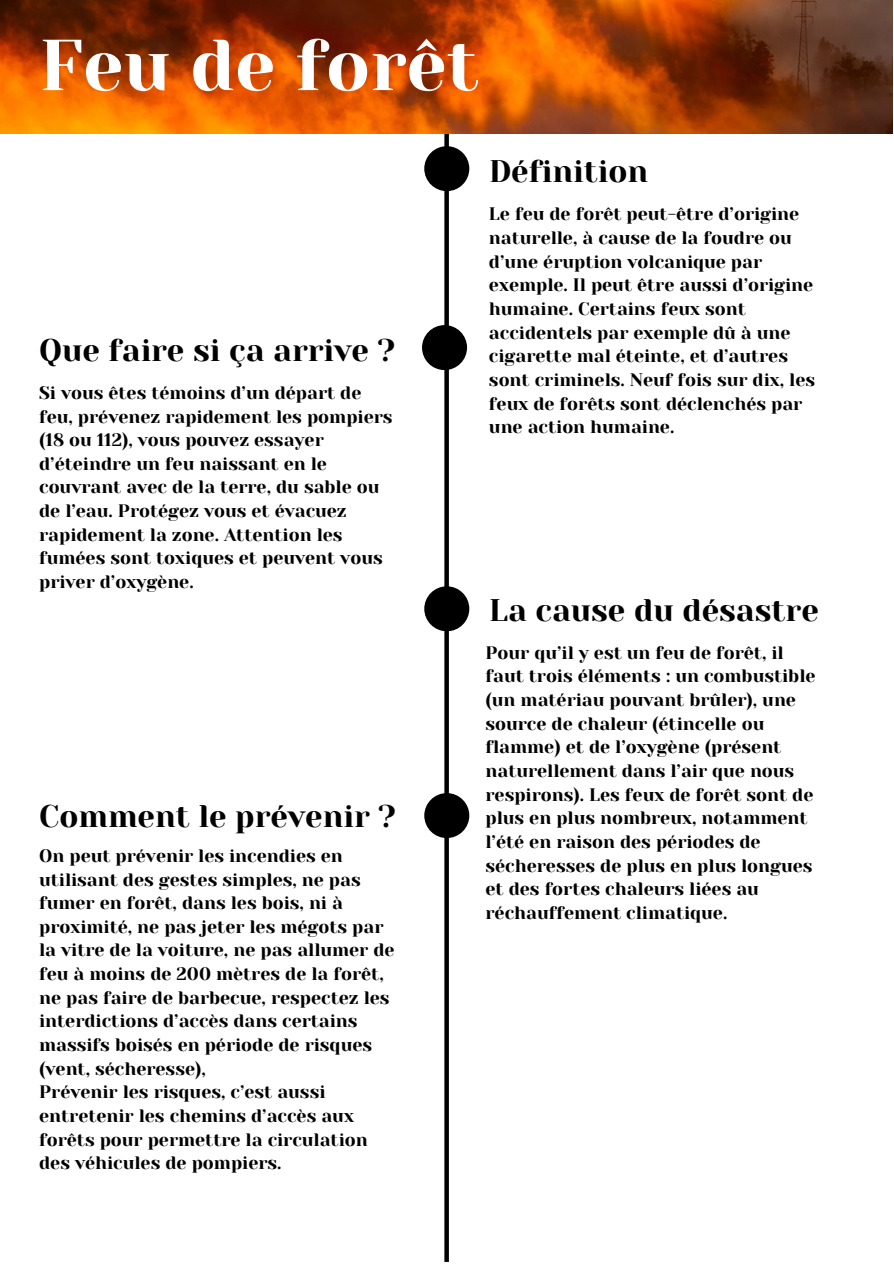
<style>
.page{position:relative;width:894px;height:1264px;background:#fff}
.page>*{position:absolute;margin:0;border:0;box-sizing:border-box;transform-origin:0 0}
.t1{font:72px "Yeseva One";color:#fff}
.t2{font:31.05px "Yeseva One";color:#000}
.t3{font:18px/23.7px "Yeseva One";color:#000}
</style>
<div class="page">
<div style="left:444px;top:133px;width:5px;height:1128px;background:#000"></div>
<div style="left:424px;top:146px;width:45px;height:45px;background:#000;border-radius:50%"></div>
<div style="left:424px;top:586px;width:45px;height:45px;background:#000;border-radius:50%"></div>
<div style="left:424px;top:793px;width:45px;height:45px;background:#000;border-radius:50%"></div>
<div style="left:422px;top:325px;width:45px;height:45px;background:#000;border-radius:50%"></div>
<img style="left:0;top:0;width:892px;height:134px">
<h1 class="t1" style="left:39px;top:24px;width:441px">Feu de forêt</h1>
<h2 class="t2" style="left:39px;top:333px;width:357px">Que faire si ça arrive ?</h2>
<p class="t3" style="left:39px;top:381px;width:355px">Si vous êtes témoins d’un départ de feu, prévenez rapidement les pompiers (18 ou 112), vous pouvez essayer d’éteindre un feu naissant en le couvrant avec de la terre, du sable ou de l’eau. Protégez vous et évacuez rapidement la zone. Attention les fumées sont toxiques et peuvent vous priver d’oxygène.</p>
<h2 class="t2" style="left:489px;top:154px;width:160px">Définition</h2>
<p class="t3" style="left:489px;top:202px;width:327px">Le feu de forêt peut-être d’origine naturelle, à cause de la foudre ou d’une éruption volcanique par exemple. Il peut être aussi d’origine humaine. Certains feux sont accidentels par exemple dû à une cigarette mal éteinte, et d’autres sont criminels. Neuf fois sur dix, les feux de forêts sont déclenchés par une action humaine.</p>
<h2 class="t2" style="left:489px;top:592px;width:331px">La cause du désastre</h2>
<h2 class="t2" style="left:39px;top:799px;width:358px">Comment le prévenir ?</h2>
<p class="t3" style="left:39px;top:844px;width:357px">On peut prévenir les incendies en utilisant des gestes simples, ne pas fumer en forêt, dans les bois, ni à proximité, ne pas jeter les mégots par la vitre de la voiture, ne pas allumer de feu à moins de 200 mètres de la forêt, ne pas faire de barbecue, respectez les interdictions d’accès dans certains massifs boisés en période de risques (vent, sécheresse),<br>Prévenir les risques, c’est aussi entretenir les chemins d’accès aux forêts pour permettre la circulation des véhicules de pompiers.</p>
<p class="t3" style="left:485px;top:641px;width:331px">Pour qu’il y est un feu de forêt, il faut trois éléments : un combustible (un matériau pouvant brûler), une source de chaleur (étincelle ou flamme) et de l’oxygène (présent naturellement dans l’air que nous respirons). Les feux de forêt sont de plus en plus nombreux, notamment l’été en raison des périodes de sécheresses de plus en plus longues et des fortes chaleurs liées au réchauffement climatique.</p>
</div>
